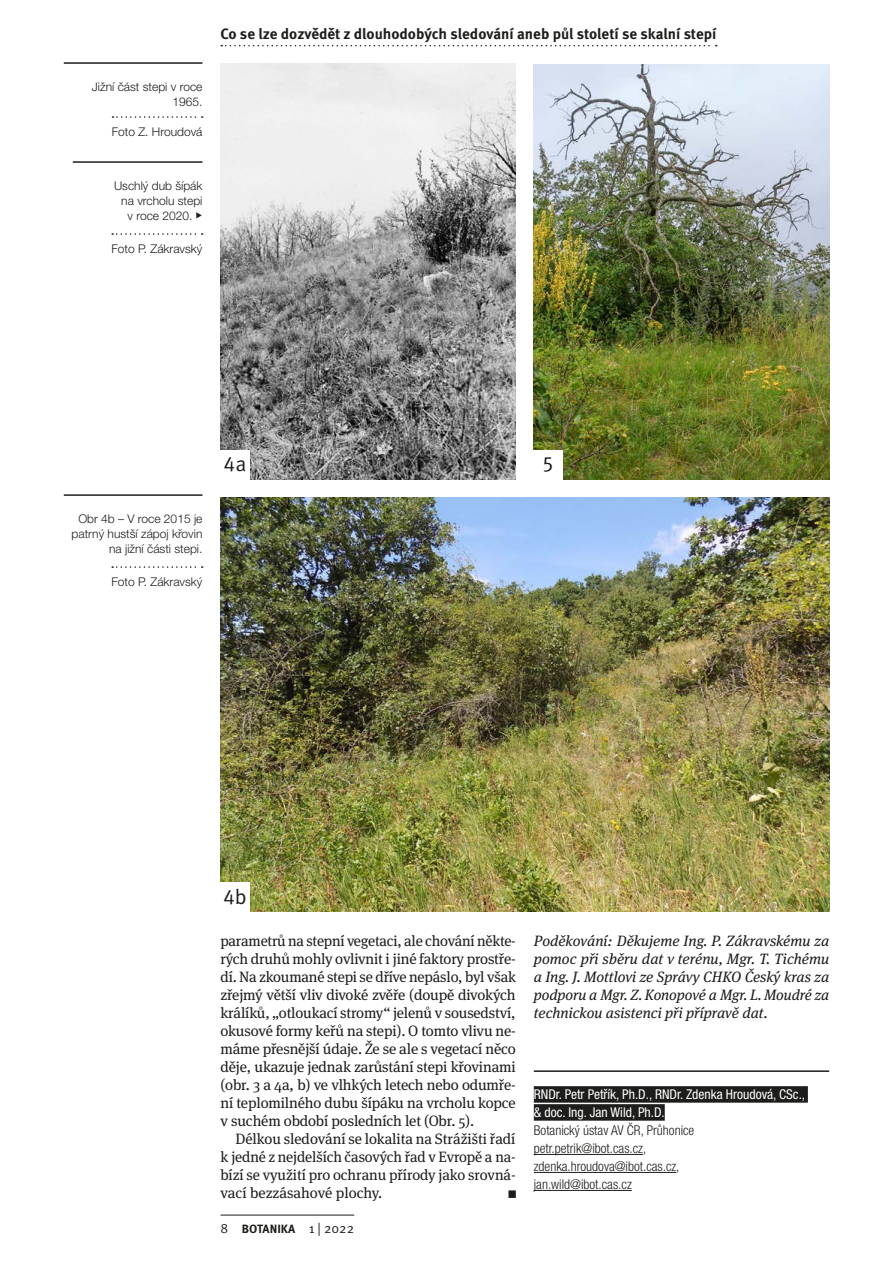
<style>
.page{position:relative;width:893px;height:1263px;background:#fff}
.page>*{position:absolute;margin:0;border:0;box-sizing:border-box;transform-origin:0 0}
.Rozlišení_obrázků_a{font:21px "Meta Pro Norm";color:#1d1d1b}
.t1{font:15px/18px "Meta Serif Pro";letter-spacing:-.01em;color:#1d1d1b;text-align:justify}
.t9_Poděkování{font:italic 15px/18px "Meta Serif Pro";color:#1d1d1b;text-align:justify}
.t-last_bullet{font:15px/18px "Meta Serif Pro";letter-spacing:-.005em;color:#1d1d1b;text-align:justify}
.záhlaví{font:700 15px "Meta Pro";color:#1d1d1b}
.Autoři{font:300 condensed 13.5px/18px "Helvetica Neue LT Pro";color:#1d1d1b}
.Popisky_obrázků{font:300 12px/15px "Helvetica Neue LT Pro";color:#1d1d1b;text-align:right}
.Autor_Fotky{font:300 12px "Helvetica Neue LT Pro";color:#1d1d1b}
.None-2{font:700 12px "Meta Pro";color:#1d1d1b}
.s1{font-family:"Meta Pro Norm";font-weight:400;font-size:13.5px}
.s2{font-weight:400;color:#fff}
</style>
<div class="page">
<div style="left:508px;top:1190px;width:8px;height:8px;background:#1d1d1b"></div>
<hr style="left:534px;top:1070px;width:295px;height:2px;background:#1d1d1b">
<div style="left:534px;top:1086px;width:274px;height:17px;background:#1d1d1b"></div>
<div style="left:534px;top:1104px;width:131px;height:17px;background:#1d1d1b"></div>
<hr style="left:534px;top:1154px;width:109px;height:1px;background:#1d1d1b">
<hr style="left:534px;top:1172px;width:142px;height:1px;background:#1d1d1b">
<hr style="left:534px;top:1190px;width:98px;height:1px;background:#1d1d1b">
<img style="left:533px;top:65px;width:296px;height:414px">
<hr style="left:73px;top:161px;width:129px;height:2px;background:#1d1d1b">
<svg style="left:112px;top:233px;width:91px;height:2px"></svg>
<img style="left:220px;top:64px;width:296px;height:415px">
<div style="left:220px;top:450px;width:29px;height:29px;background:#fff"></div>
<img style="left:220px;top:497px;width:609px;height:414px">
<div style="left:220px;top:882px;width:29px;height:29px;background:#fff"></div>
<hr style="left:64px;top:62px;width:138px;height:2px;background:#1d1d1b">
<svg style="left:112px;top:116px;width:91px;height:2px"></svg>
<hr style="left:64px;top:494px;width:138px;height:2px;background:#1d1d1b">
<svg style="left:112px;top:566px;width:91px;height:2px"></svg>
<div style="left:534px;top:450px;width:29px;height:29px;background:#fff"></div>
<hr style="left:220px;top:1215px;width:134px;height:1px;background:#1d1d1b">
<svg style="left:221px;top:45px;width:496px;height:1px"></svg>
<p class="Popisky_obrázků" style="left:92px;top:79px;width:112px">Jižní část stepi v roce<br>1965.</p>
<p class="Autor_Fotky" style="left:112px;top:124px;width:92px">Foto Z. Hroudová</p>
<p class="Popisky_obrázků" style="left:114px;top:178px;width:90px">Uschlý dub šípák na vrcholu stepi v roce 2020. ◆</p>
<p class="Autor_Fotky" style="left:111px;top:241px;width:93px">Foto P. Zákravský</p>
<p class="záhlaví" style="left:220px;top:22px;width:497px">Co se lze dozvědět z dlouhodobých sledování aneb půl století se skalní stepí</p>
<p class="Popisky_obrázků" style="left:72px;top:511px;width:132px">Obr 4b – V roce 2015 je patrný hustší zápoj křovin na jižní části stepi.</p>
<p class="Autor_Fotky" style="left:111px;top:574px;width:93px">Foto P. Zákravský</p>
<p class="Rozlišení_obrázků_a" style="left:223px;top:448px;width:24px">4a</p>
<p class="Rozlišení_obrázků_a" style="left:543px;top:448px;width:12px">5</p>
<p class="Rozlišení_obrázků_a" style="left:223px;top:880px;width:25px">4b</p>
<p class="t1" style="left:220px;top:931px;width:297px">parametrů na stepní vegetaci, ale chování někte&shy;rých druhů mohly ovlivnit i jiné faktory prostře&shy;dí. Na zkoumané stepi se dříve nepáslo, byl však zřejmý větší vliv divoké zvěře (doupě divokých králíků, „otloukací stromy“ jelenů v sousedství, okusové formy keřů na stepi). O tomto vlivu ne&shy;máme přesnější údaje. Že se ale s vegetací něco děje, ukazuje jednak zarůstání stepi křovinami (obr. 3 a 4a, b) ve vlhkých letech nebo odumře&shy;ní teplomilného dubu šípáku na vrcholu kopce v suchém období posledních let (Obr. 5).</p>
<p class="t-last_bullet" style="left:220px;top:1129px;width:297px;text-indent:15px">Délkou sledování se lokalita na Strážišti řadí k jedné z nejdelších časových řad v Evropě a na&shy;bízí se využití pro ochranu přírody jako srovná&shy;vací bezzásahové plochy.</p>
<p class="None-2" style="left:220px;top:1220px;width:135px"><span class="s1">8</span> BOTANIKA <span class="s1">1 | 2022</span></p>
<p class="t9_Poděkování" style="left:534px;top:931px;width:297px">Poděkování: Děkujeme Ing. P. Zákravskému za pomoc při sběru dat v terénu, Mgr. T. Tichému a Ing. J. Mottlovi ze Správy CHKO Český kras za podporu a Mgr. Z. Konopové a Mgr. L. Moudré za technickou asistenci při přípravě dat.</p>
<p class="Autoři" style="left:534px;top:1085px;width:273px"><span class="s2">RNDr. Petr Petřík, Ph.D., RNDr. Zdenka Hroudová, CSc., &amp; doc. Ing. Jan Wild, Ph.D.<br></span>Botanický ústav AV ČR, Průhonice petr.petrik@ibot.cas.cz,<br>zdenka.hroudova@ibot.cas.cz,<br>jan.wild@ibot.cas.cz</p>
</div>
